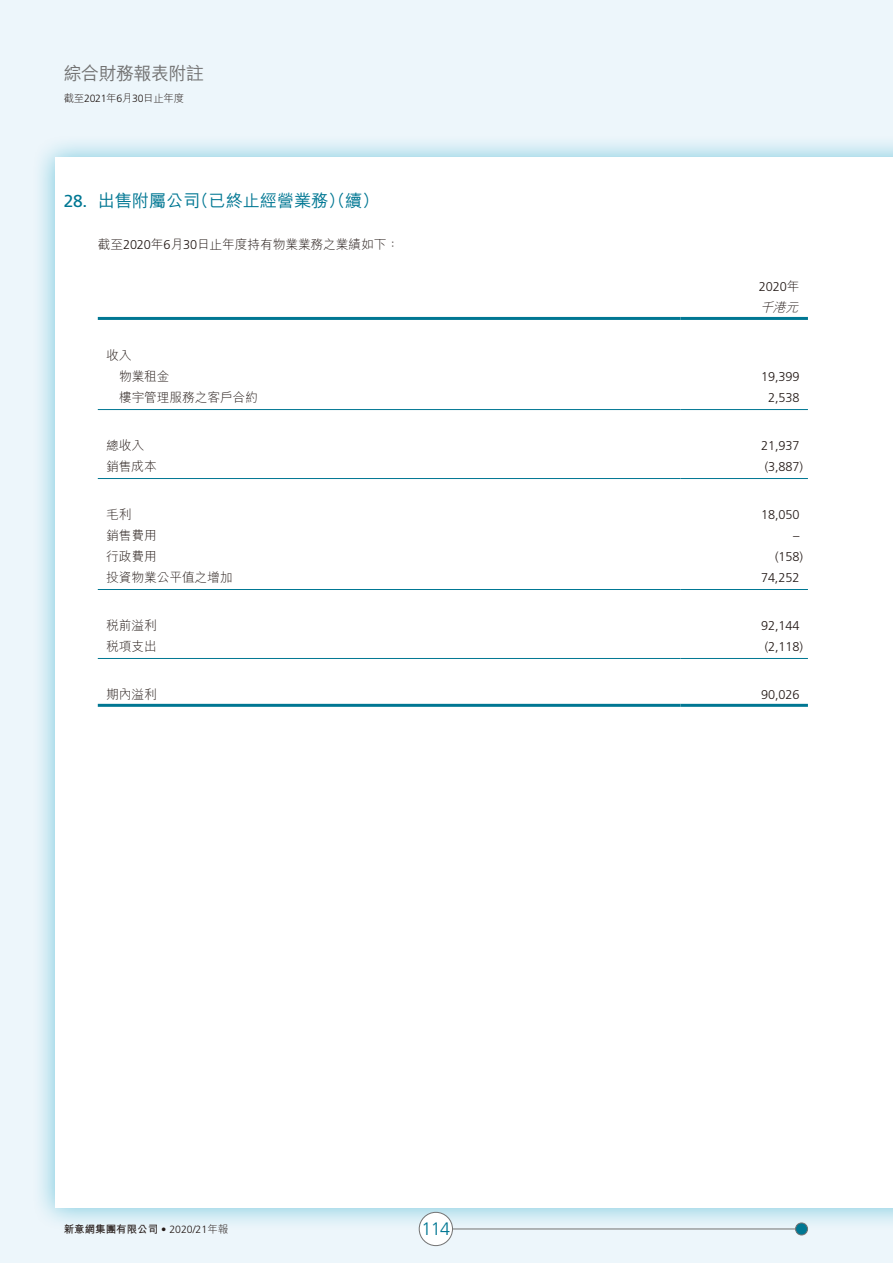
<style>
.page{position:relative;width:893px;height:1263px;background:#edf6fb}
.page>*{position:absolute;margin:0;border:0;box-sizing:border-box;transform-origin:0 0}
.t1{font:500 18px "M Hei HK";letter-spacing:-.03em;color:#727272}
.t2{font:300 18px "Frutiger LT Std";color:#007793}
.t3{font:500 17.25px "M Hei HK";letter-spacing:-.01em;color:#007793}
.t4{font:300 12.75px/21px "M Hei HK";letter-spacing:-.01em;color:#231916}
.t5{font:300 12.75px "Frutiger LT Std";letter-spacing:-.01em;color:#231916}
.t6{font:italic 300 12.75px "M Hei HK";color:#231916}
.t7{font:700 10.5px "M Hei HK";color:#231916}
.t8{font:300 10.5px "M Hei HK";letter-spacing:-.03em;color:#231916}
.s1{font-family:"Frutiger LT Std"}
.s2{font-family:"Frutiger LT Std";font-weight:400}
.s3{font-family:"M Hei HK"}
.s4{font-family:"Frutiger LT Std";font-weight:300}
.s5{font-weight:300}
</style>
<div class="page">
<div style="left:32px;top:133px;width:861px;height:1098px;background:#009bc0;opacity:.5"></div>
<div style="left:55px;top:157px;width:838px;height:1051px;background:#fff"></div>
<hr style="left:436px;top:1228px;width:372px;height:1px;background:#727272">
<div style="left:419px;top:1212px;width:33px;height:33px;background:#fff;border-radius:50%"></div>
<div style="left:419px;top:1212px;width:34px;height:34px;border:1px solid #727272;border-radius:50%"></div>
<div style="left:795px;top:1223px;width:12px;height:12px;background:#007793;border-radius:50%"></div>
<div style="left:795px;top:1222px;width:13px;height:13px;border:1px solid #727272;border-radius:50%"></div>
<hr style="left:98px;top:317px;width:582px;height:3px;background:#007793">
<hr style="left:680px;top:317px;width:128px;height:3px;background:#007793">
<hr style="left:98px;top:409px;width:582px;height:1px;background:#007793">
<hr style="left:680px;top:409px;width:128px;height:1px;background:#007793">
<hr style="left:98px;top:478px;width:582px;height:1px;background:#007793">
<hr style="left:680px;top:478px;width:128px;height:1px;background:#007793">
<hr style="left:98px;top:589px;width:582px;height:1px;background:#007793">
<hr style="left:680px;top:589px;width:128px;height:1px;background:#007793">
<hr style="left:98px;top:658px;width:582px;height:1px;background:#007793">
<hr style="left:680px;top:658px;width:128px;height:1px;background:#007793">
<hr style="left:98px;top:704px;width:582px;height:3px;background:#007793">
<hr style="left:680px;top:704px;width:128px;height:3px;background:#007793">
<h1 class="t1" style="left:64px;top:60px;width:142px">綜合財務報表附註</h1>
<p class="t8" style="left:64px;top:91px;width:122px">截至<span class="s1">2021</span>年<span class="s1">6</span>月<span class="s1">30</span>日止年度</p>
<h2 class="t3" style="left:64px;top:188px;width:317px"><span class="s2">28.</span> 出售附屬公司（已終止經營業務）（續）</h2>
<p class="t4" style="left:98px;top:234px;width:303px">截至<span class="s1">2020</span>年<span class="s1">6</span>月<span class="s1">30</span>日止年度持有物業業務之業績如下：</p>
<p class="t4" style="left:119px;top:345px;width:52px;text-indent:-13px">收入<br>物業租金</p>
<p class="t5" style="left:759px;top:280px;width:42px">2020<span class="s3">年</span></p>
<p class="t6" style="left:760px;top:299px;width:44px">千港元</p>
<p class="t5" style="left:761px;top:370px;width:40px">19,399</p>
<p class="t4" style="left:119px;top:387px;width:140px">樓宇管理服務之客戶合約</p>
<p class="t5" style="left:768px;top:391px;width:33px">2,538</p>
<p class="t4" style="left:106px;top:435px;width:39px">總收入</p>
<p class="t5" style="left:761px;top:439px;width:40px">21,937</p>
<p class="t4" style="left:106px;top:456px;width:52px">銷售成本</p>
<p class="t5" style="left:765px;top:460px;width:40px">(3,887)</p>
<p class="t4" style="left:106px;top:504px;width:27px">毛利</p>
<p class="t5" style="left:761px;top:508px;width:40px">18,050</p>
<p class="t4" style="left:106px;top:525px;width:52px">銷售費用</p>
<p class="t5" style="left:793px;top:529px;width:8px">–</p>
<p class="t4" style="left:106px;top:546px;width:52px">行政費用</p>
<p class="t5" style="left:775px;top:550px;width:29px">(158)</p>
<p class="t4" style="left:106px;top:567px;width:128px">投資物業公平值之增加</p>
<p class="t5" style="left:761px;top:571px;width:40px">74,252</p>
<p class="t4" style="left:106px;top:615px;width:52px">稅前溢利</p>
<p class="t5" style="left:761px;top:619px;width:40px">92,144</p>
<p class="t4" style="left:106px;top:636px;width:52px">稅項支出</p>
<p class="t5" style="left:765px;top:640px;width:40px">(2,118)</p>
<p class="t4" style="left:106px;top:683px;width:52px">期內溢利</p>
<p class="t5" style="left:761px;top:688px;width:40px">90,026</p>
<p class="t7" style="left:64px;top:1221px;width:166px">新意網集團有限公司 <span class="s4">• 2020/21</span><span class="s5">年報</span></p>
<h1 class="t2" style="left:421px;top:1218px;width:30px">114</h1>
</div>
